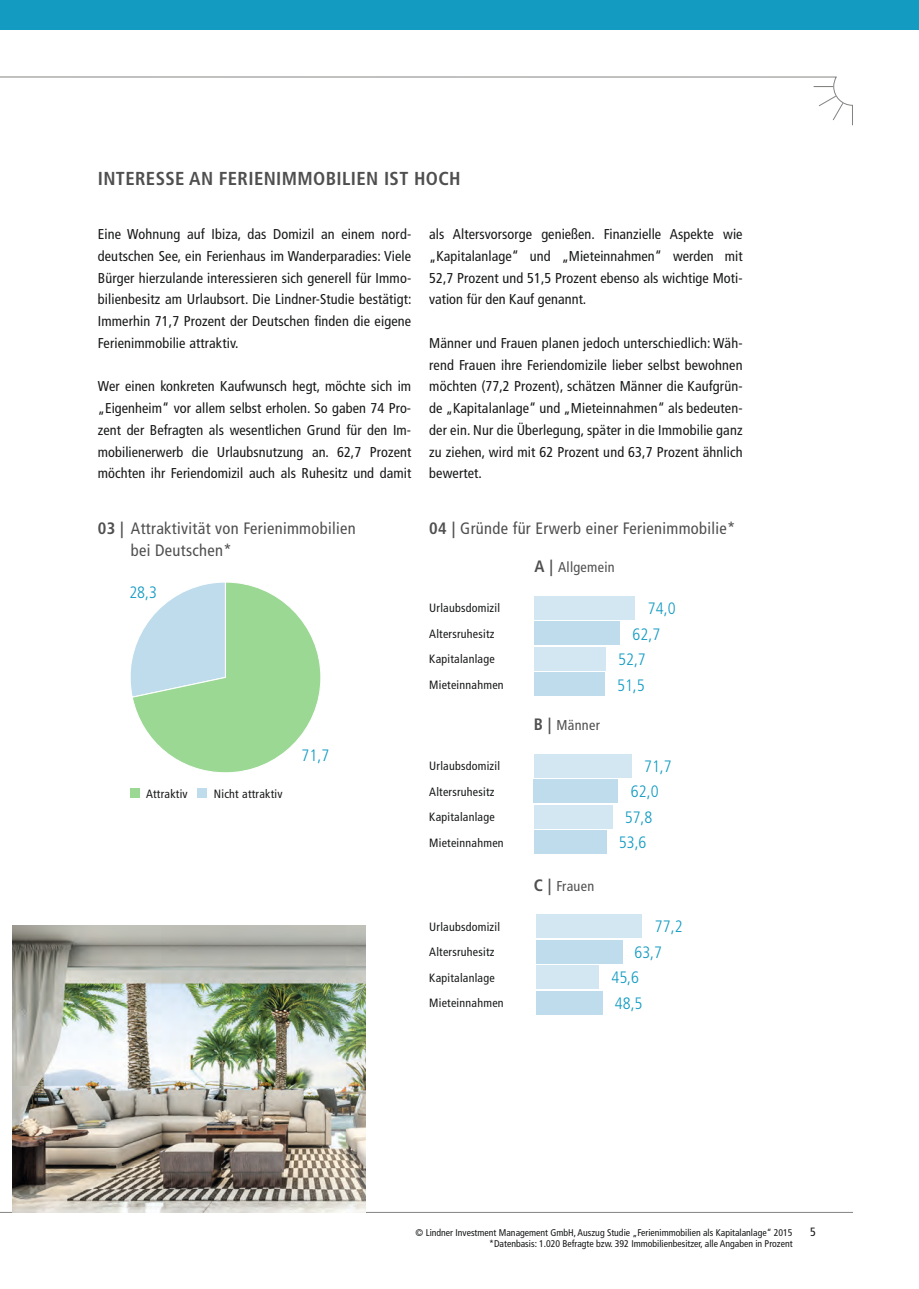
<style>
.page{position:relative;width:919px;height:1289px;background:#fff}
.page>*{position:absolute;margin:0;border:0;box-sizing:border-box;transform-origin:0 0}
.t1{font:700 condensed 18.75px "Frutiger";letter-spacing:.02em;color:#4f4f4f}
.t2{font:condensed 16.5px/21.8px "Frutiger";letter-spacing:.02em;color:#4f4f4f}
.t3{font:300 condensed 16.5px "Frutiger";color:#139bc2}
.t4{font:condensed 14.25px/21.8px "Frutiger";letter-spacing:.005em;color:#171818;text-align:justify}
.t5{font:condensed 14.25px "Frutiger";letter-spacing:.02em;color:#4f4f4f}
.t6{font:condensed 12px "Frutiger";letter-spacing:.02em;color:#171818}
.t7{font:condensed 9.75px "Frutiger";color:#171818}
.s1{font-weight:700}
.s2{font-weight:700;font-size:16.5px}
</style>
<div class="page">
<svg style="left:0;top:1169px;width:853px;height:44px"></svg>
<svg style="left:0;top:76px;width:853px;height:50px"></svg>
<div style="left:0;top:0;width:13px;height:30px;background:#139bc2"></div>
<div style="left:13px;top:0;width:905px;height:30px;background:#139bc2"></div>
<svg style="left:130px;top:582px;width:191px;height:191px"></svg>
<div style="left:130px;top:788px;width:10px;height:10px;background:#9ad893"></div>
<div style="left:197px;top:788px;width:10px;height:10px;background:#bedcec"></div>
<div style="left:534px;top:596px;width:101px;height:23px;background:#d3e7f2"></div>
<div style="left:533px;top:753px;width:98px;height:24px;background:#d3e7f2"></div>
<div style="left:536px;top:914px;width:105px;height:23px;background:#d3e7f2"></div>
<div style="left:534px;top:621px;width:85px;height:24px;background:#bedcec"></div>
<div style="left:533px;top:779px;width:85px;height:23px;background:#bedcec"></div>
<div style="left:536px;top:939px;width:87px;height:24px;background:#bedcec"></div>
<div style="left:534px;top:647px;width:72px;height:23px;background:#d3e7f2"></div>
<div style="left:533px;top:805px;width:79px;height:23px;background:#d3e7f2"></div>
<div style="left:536px;top:965px;width:62px;height:23px;background:#d3e7f2"></div>
<div style="left:534px;top:672px;width:70px;height:24px;background:#bedcec"></div>
<div style="left:533px;top:830px;width:73px;height:23px;background:#bedcec"></div>
<div style="left:536px;top:990px;width:66px;height:24px;background:#bedcec"></div>
<img style="left:13px;top:925px;width:353px;height:287px">
<h1 class="t1" style="left:98px;top:167px;width:364px">INTERESSE AN FERIENIMMOBILIEN IST HOCH</h1>
<p class="t4" style="left:98px;top:223px;width:315px">Eine Wohnung auf Ibiza, das Domizil an einem nord&shy;deutschen See, ein Ferienhaus im Wanderparadies: Viele Bürger hierzulande interessieren sich generell für Immo&shy;bilienbesitz am Urlaubsort. Die Lindner-Studie bestätigt:<br>Immerhin 71,7 Prozent der Deutschen finden die eigene Ferienimmobilie attraktiv.</p>
<p class="t4" style="left:98px;top:376px;width:315px">Wer einen konkreten Kaufwunsch hegt, möchte sich im „Eigenheim“ vor allem selbst erholen. So gaben 74 Pro&shy;zent der Befragten als wesentlichen Grund für den Im&shy;mobilienerwerb die Urlaubsnutzung an. 62,7 Prozent möchten ihr Feriendomizil auch als Ruhesitz und damit</p>
<p class="t2" style="left:131px;top:517px;width:226px;text-indent:-33px"><span class="s1">03 |</span> Attraktivität von Ferienimmobilien bei Deutschen*</p>
<p class="t3" style="left:129px;top:582px;width:29px">28,3</p>
<p class="t6" style="left:146px;top:786px;width:43px">Attraktiv</p>
<p class="t6" style="left:214px;top:786px;width:70px">Nicht attraktiv</p>
<p class="t3" style="left:301px;top:746px;width:29px">71,7</p>
<p class="t4" style="left:429px;top:223px;width:315px">als Altersvorsorge genießen. Finanzielle Aspekte wie „Kapitalanlage“ und „Mieteinnahmen“ werden mit 52,7 Prozent und 51,5 Prozent ebenso als wichtige Moti&shy;vation für den Kauf genannt.</p>
<p class="t4" style="left:429px;top:332px;width:315px">Männer und Frauen planen jedoch unterschiedlich: Wäh&shy;rend Frauen ihre Feriendomizile lieber selbst bewohnen möchten (77,2 Prozent), schätzen Männer die Kaufgrün&shy;de „Kapitalanlage“ und „Mieteinnahmen“ als bedeuten&shy;der ein. Nur die Überlegung, später in die Immobilie ganz zu ziehen, wird mit 62 Prozent und 63,7 Prozent ähnlich bewertet.</p>
<p class="t2" style="left:429px;top:517px;width:307px"><span class="s1">04 |</span> Gründe für Erwerb einer Ferienimmobilie*</p>
<p class="t5" style="left:534px;top:559px;width:82px"><span class="s2">A |</span> Allgemein</p>
<p class="t6" style="left:429px;top:601px;width:72px">Urlaubsdomizil</p>
<p class="t3" style="left:648px;top:599px;width:29px">74,0</p>
<p class="t6" style="left:429px;top:626px;width:67px">Altersruhesitz</p>
<p class="t3" style="left:632px;top:624px;width:29px">62,7</p>
<p class="t6" style="left:429px;top:652px;width:67px">Kapitalanlage</p>
<p class="t3" style="left:618px;top:650px;width:29px">52,7</p>
<p class="t6" style="left:429px;top:677px;width:76px">Mieteinnahmen</p>
<p class="t3" style="left:617px;top:675px;width:29px">51,5</p>
<p class="t5" style="left:533px;top:717px;width:68px"><span class="s2">B |</span> Männer</p>
<p class="t6" style="left:429px;top:759px;width:72px">Urlaubsdomizil</p>
<p class="t3" style="left:644px;top:756px;width:29px">71,7</p>
<p class="t6" style="left:429px;top:784px;width:67px">Altersruhesitz</p>
<p class="t3" style="left:630px;top:782px;width:29px">62,0</p>
<p class="t6" style="left:429px;top:810px;width:67px">Kapitalanlage</p>
<p class="t3" style="left:624px;top:807px;width:29px">57,8</p>
<p class="t6" style="left:429px;top:835px;width:76px">Mieteinnahmen</p>
<p class="t3" style="left:618px;top:833px;width:29px">53,6</p>
<p class="t5" style="left:533px;top:877px;width:62px"><span class="s2">C |</span> Frauen</p>
<p class="t6" style="left:429px;top:919px;width:72px">Urlaubsdomizil</p>
<p class="t3" style="left:655px;top:917px;width:29px">77,2</p>
<p class="t6" style="left:429px;top:944px;width:67px">Altersruhesitz</p>
<p class="t3" style="left:634px;top:942px;width:29px">63,7</p>
<p class="t6" style="left:429px;top:970px;width:67px">Kapitalanlage</p>
<p class="t3" style="left:611px;top:968px;width:29px">45,6</p>
<p class="t6" style="left:429px;top:995px;width:76px">Mieteinnahmen</p>
<p class="t3" style="left:614px;top:993px;width:29px">48,5</p>
<p class="t7" style="left:415px;top:1226px;width:378px">© Lindner Investment Management GmbH, Auszug Studie „Ferienimmobilien als Kapitalanlage“ 2015</p>
<p class="t6" style="left:810px;top:1224px;width:7px">5</p>
<p class="t7" style="left:489px;top:1238px;width:305px">*Datenbasis: 1.020 Befragte bzw. 392 Immobilienbesitzer, alle Angaben in Prozent</p>
</div>
